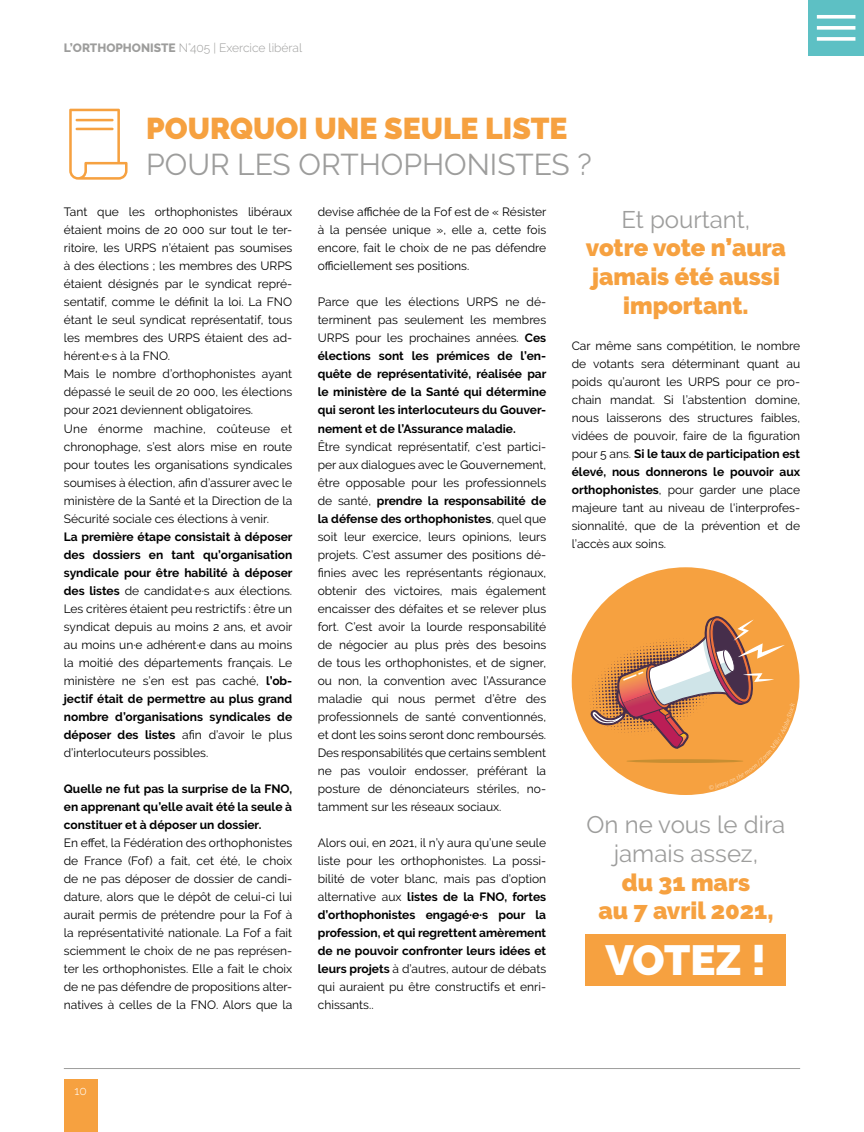
<style>
.page{position:relative;width:864px;height:1132px;background:#fff}
.page>*{position:absolute;margin:0;border:0;box-sizing:border-box;transform-origin:0 0}
.t1{font:900 42px "Raleway";letter-spacing:-.005em;color:#fff}
.t2{font:30px "Raleway";color:#9d9d9c}
.t3{font:900 30px "Raleway";color:#f6a140}
.t4{font:900 24px/28.8px "Raleway";color:#f6a140;text-align:center}
.t5{font:24px/28.8px "Raleway";color:#9d9d9c;text-align:center}
.t6{font:12px/18px "Raleway";color:#000;text-align:justify}
.t7{font:700 12px/18px "Raleway";color:#000;text-align:justify}
.t8{font:300 12px "Raleway";color:#9d9d9c}
.t9{font:300 12px "Raleway";color:#fff}
.s1{font-weight:800}
.s2{font-weight:700}
.s3{font-weight:400}
</style>
<div class="page">
<div style="left:64px;top:1079px;width:33px;height:52px;background:#f6a140"></div>
<hr style="left:64px;top:1067px;width:735px;height:1px;background:#9d9d9c">
<div style="left:571px;top:567px;width:228px;height:227px;background:#f6a140;border-radius:50%"></div>
<div style="left:585px;top:934px;width:200px;height:51px;background:#f6a140"></div>
<svg style="left:69px;top:109px;width:58px;height:71px"></svg>
<hr style="left:75px;top:119px;width:38px;height:2px;background:#f6a140">
<hr style="left:75px;top:128px;width:38px;height:2px;background:#f6a140">
<div style="left:808px;top:0;width:55px;height:56px;background:#5dc0c4"></div>
<svg style="left:818px;top:15px;width:35px;height:4px"></svg>
<svg style="left:818px;top:26px;width:35px;height:4px"></svg>
<svg style="left:818px;top:37px;width:35px;height:4px"></svg>
<svg style="left:589px;top:616px;width:205px;height:173px"></svg>
<p class="t8" style="left:64px;top:41px;width:240px"><span class="s1">L’ORTHOPHONISTE</span> N°405 | Exercice libéral</p>
<h2 class="t3" style="left:146px;top:110px;width:423px">POURQUOI UNE SEULE LISTE</h2>
<h2 class="t2" style="left:146px;top:146px;width:447px">POUR LES ORTHOPHONISTES ?</h2>
<p class="t6" style="left:64px;top:203px;width:230px;text-align:left">Tant que les orthophonistes libéraux étaient moins de 20 000 sur tout le ter&shy;ritoire, les URPS n’étaient pas soumises à des élections ; les membres des URPS étaient désignés par le syndicat repré&shy;sentatif, comme le définit la loi. La FNO étant le seul syndicat représentatif, tous les membres des URPS étaient des ad&shy;hérent·e·s à la FNO.<br>Mais le nombre d’orthophonistes ayant dépassé le seuil de 20 000, les élections pour 2021 deviennent obligatoires.<br>Une énorme machine, coûteuse et chronophage, s’est alors mise en route pour toutes les organisations syndicales soumises à élection, afin d’assurer avec le ministère de la Santé et la Direction de la Sécurité sociale ces élections à venir.</p>
<p class="t6" style="left:64px;top:527px;width:230px"><span class="s2">La première étape consistait à déposer des dossiers en tant qu’organisation syndicale pour être habilité à déposer des listes</span> de candidat·e·s aux élections.<br>Les critères étaient peu restrictifs : être un syndicat depuis au moins 2 ans, et avoir au moins un·e adhérent·e dans au moins la moitié des départements français. Le ministère ne s’en est pas caché, <span class="s2">l’ob&shy;jectif était de permettre au plus grand nombre d’organisations syndicales de déposer des listes</span> afin d’avoir le plus d’interlocuteurs possibles.</p>
<p class="t7" style="left:64px;top:779px;width:230px">Quelle ne fut pas la surprise de la FNO, en apprenant qu’elle avait été la seule à constituer et à déposer un dossier.</p>
<p class="t6" style="left:64px;top:833px;width:230px">En effet, la Fédération des orthophonistes de France (Fof) a fait, cet été, le choix de ne pas déposer de dossier de candi&shy;dature, alors que le dépôt de celui-ci lui aurait permis de prétendre pour la Fof à la représentativité nationale. La Fof a fait sciemment le choix de ne pas représen&shy;ter les orthophonistes. Elle a fait le choix de ne pas défendre de propositions alter&shy;natives à celles de la FNO. Alors que la</p>
<p class="t6" style="left:317px;top:203px;width:230px">devise affichée de la Fof est de « Résister à la pensée unique », elle a, cette fois encore, fait le choix de ne pas défendre officiellement ses positions.</p>
<p class="t7" style="left:317px;top:293px;width:230px"><span class="s3">Parce que les élections URPS ne dé&shy;terminent pas seulement les membres URPS pour les prochaines années.</span> Ces élections sont les prémices de l’en&shy;quête de représentativité, réalisée par le ministère de la Santé qui détermine qui seront les interlocuteurs du Gouver&shy;nement et de l’Assurance maladie.</p>
<p class="t6" style="left:317px;top:437px;width:230px">Être syndicat représentatif, c’est partici&shy;per aux dialogues avec le Gouvernement, être opposable pour les professionnels de santé, <span class="s2">prendre la responsabilité de la défense des orthophonistes</span>, quel que soit leur exercice, leurs opinions, leurs projets. C’est assumer des positions dé&shy;finies avec les représentants régionaux, obtenir des victoires, mais également encaisser des défaites et se relever plus fort. C’est avoir la lourde responsabilité de négocier au plus près des besoins de tous les orthophonistes, et de signer, ou non, la convention avec l’Assurance maladie qui nous permet d’être des professionnels de santé conventionnés, et dont les soins seront donc remboursés.<br>Des responsabilités que certains semblent ne pas vouloir endosser, préférant la posture de dénonciateurs stériles, no&shy;tamment sur les réseaux sociaux.</p>
<p class="t6" style="left:317px;top:833px;width:230px">Alors oui, en 2021, il n’y aura qu’une seule liste pour les orthophonistes. La possi&shy;bilité de voter blanc, mais pas d’option alternative aux <span class="s2">listes de la FNO, fortes d’orthophonistes engagé·e·s pour la profession, et qui regrettent amèrement de ne pouvoir confronter leurs idées et leurs projets</span> à d’autres, autour de débats qui auraient pu être constructifs et enri&shy;chissants..</p>
<h3 class="t5" style="left:621px;top:204px;width:130px">Et pourtant,</h3>
<h3 class="t4" style="left:585px;top:233px;width:201px">votre vote n’aura jamais été aussi important.</h3>
<p class="t6" style="left:571px;top:337px;width:230px">Car même sans compétition, le nombre de votants sera déterminant quant au poids qu’auront les URPS pour ce pro&shy;chain mandat. Si l’abstention domine, nous laisserons des structures faibles, vidées de pouvoir, faire de la figuration pour 5 ans. <span class="s2">Si le taux de participation est élevé, nous donnerons le pouvoir aux orthophonistes</span>, pour garder une place majeure tant au niveau de l'interprofes&shy;sionnalité, que de la prévention et de l’accès aux soins.</p>
<h3 class="t5" style="left:586px;top:809px;width:200px">On ne vous le dira jamais assez,</h3>
<h3 class="t4" style="left:598px;top:867px;width:177px">du 31 mars<br>au 7 avril 2021,</h3>
<h1 class="t1" style="left:605px;top:935px;width:162px">VOTEZ !</h1>
<p class="t9" style="left:74px;top:1083px;width:14px">10</p>
</div>
